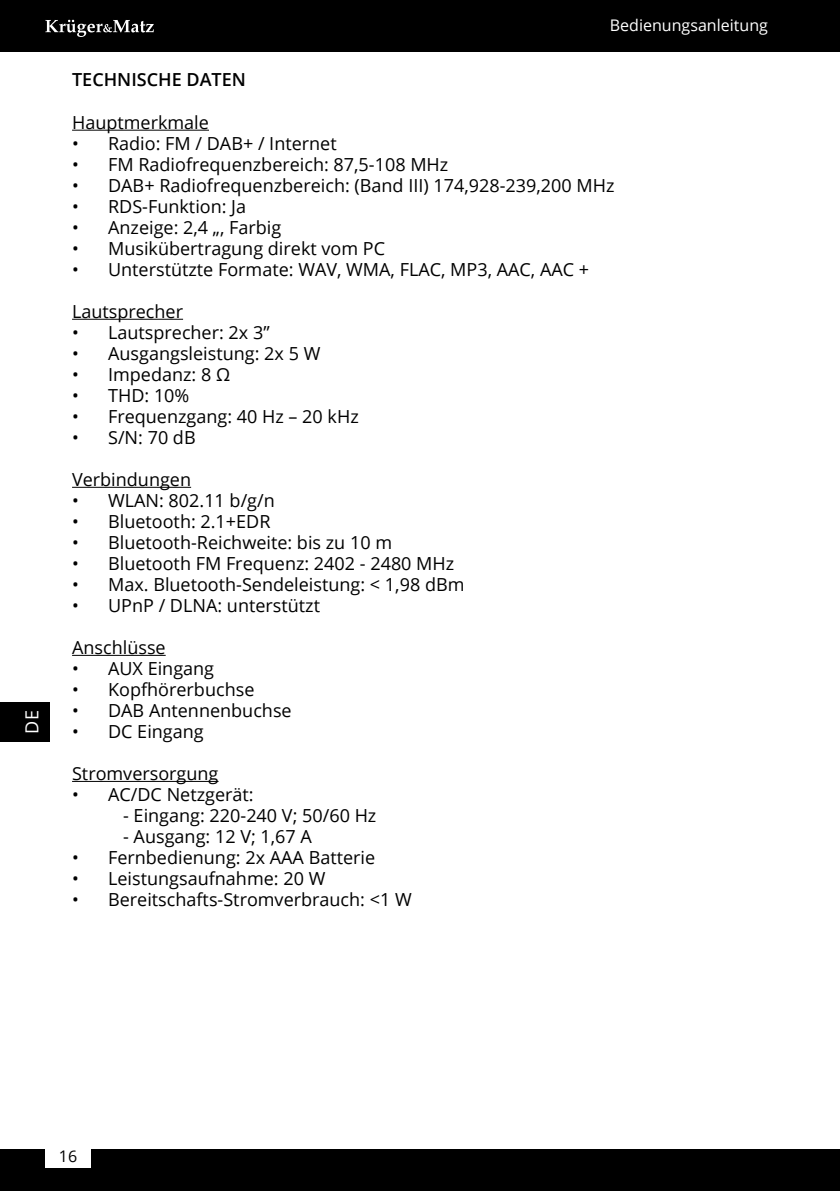
<style>
.page{position:relative;width:840px;height:1191px;background:#fff}
.page>*{position:absolute;margin:0;border:0;box-sizing:border-box;transform-origin:0 0}
.t1{font:18px "Open Sans";color:#000}
.t2{font:600 18px "Open Sans";color:#000}
.t3{font:18px "Open Sans";color:#fff}
.t4{font:16px "Open Sans";color:#fff}
.t5{font:16px "Open Sans";color:#000}
</style>
<div class="page">
<div style="left:0;top:1149px;width:839px;height:42px;background:#000"></div>
<div style="left:0;top:0;width:839px;height:51px;background:#000"></div>
<svg style="left:45px;top:20px;width:109px;height:17px"></svg>
<div style="left:45px;top:1144px;width:46px;height:24px;background:#fff"></div>
<div style="left:0;top:702px;width:49px;height:40px;background:#000"></div>
<hr style="left:72px;top:130px;width:137px;height:1px;background:#000">
<hr style="left:72px;top:319px;width:111px;height:1px;background:#000">
<hr style="left:72px;top:487px;width:119px;height:1px;background:#000">
<hr style="left:72px;top:655px;width:94px;height:1px;background:#000">
<hr style="left:72px;top:781px;width:146px;height:1px;background:#000">
<p class="t3" style="left:20px;top:733px;width:25px;rotate:-90deg">DE</p>
<p class="t4" style="left:609px;top:14px;width:159px">Bedienungsanleitung</p>
<p class="t2" style="left:72px;top:67px;width:175px">TECHNISCHE DATEN</p>
<p class="t1" style="left:72px;top:110px;width:138px">Hauptmerkmale</p>
<p class="t1" style="left:72px;top:131px;width:266px">• Radio: FM / DAB+ / Internet</p>
<p class="t1" style="left:72px;top:152px;width:377px">• FM Radiofrequenzbereich: 87,5-108 MHz</p>
<p class="t1" style="left:72px;top:173px;width:543px">• DAB+ Radiofrequenzbereich: (Band III) 174,928-239,200 MHz</p>
<p class="t1" style="left:72px;top:194px;width:175px">• RDS-Funktion: Ja</p>
<p class="t1" style="left:72px;top:215px;width:211px">• Anzeige: 2,4 „, Farbig</p>
<p class="t1" style="left:72px;top:236px;width:314px">• Musikübertragung direkt vom PC</p>
<p class="t1" style="left:72px;top:257px;width:518px">• Unterstützte Formate: WAV, WMA, FLAC, MP3, AAC, AAC +</p>
<p class="t1" style="left:72px;top:299px;width:112px">Lautsprecher</p>
<p class="t1" style="left:72px;top:320px;width:199px">• Lautsprecher: 2x 3”</p>
<p class="t1" style="left:72px;top:341px;width:250px">• Ausgangsleistung: 2x 5 W</p>
<p class="t1" style="left:72px;top:362px;width:159px">• Impedanz: 8 Ω</p>
<p class="t1" style="left:72px;top:383px;width:119px">• THD: 10%</p>
<p class="t1" style="left:72px;top:404px;width:288px">• Frequenzgang: 40 Hz – 20 kHz</p>
<p class="t1" style="left:72px;top:425px;width:125px">• S/N: 70 dB</p>
<p class="t1" style="left:72px;top:467px;width:120px">Verbindungen</p>
<p class="t1" style="left:72px;top:488px;width:204px">• WLAN: 802.11 b/g/n</p>
<p class="t1" style="left:72px;top:509px;width:200px">• Bluetooth: 2.1+EDR</p>
<p class="t1" style="left:72px;top:530px;width:321px">• Bluetooth-Reichweite: bis zu 10 m</p>
<p class="t1" style="left:72px;top:551px;width:383px">• Bluetooth FM Frequenz: 2402 - 2480 MHz</p>
<p class="t1" style="left:72px;top:572px;width:393px">• Max. Bluetooth-Sendeleistung: &lt; 1,98 dBm</p>
<p class="t1" style="left:72px;top:593px;width:249px">• UPnP / DLNA: unterstützt</p>
<p class="t1" style="left:72px;top:635px;width:95px">Anschlüsse</p>
<p class="t1" style="left:72px;top:656px;width:143px">• AUX Eingang</p>
<p class="t1" style="left:72px;top:677px;width:184px">• Kopfhörerbuchse</p>
<p class="t1" style="left:72px;top:698px;width:221px">• DAB Antennenbuchse</p>
<p class="t1" style="left:72px;top:719px;width:133px">• DC Eingang</p>
<p class="t1" style="left:72px;top:761px;width:148px">Stromversorgung</p>
<p class="t1" style="left:72px;top:782px;width:183px">• AC/DC Netzgerät:</p>
<p class="t1" style="left:123px;top:803px;width:254px">- Eingang: 220-240 V; 50/60 Hz</p>
<p class="t1" style="left:123px;top:824px;width:190px">- Ausgang: 12 V; 1,67 A</p>
<p class="t1" style="left:72px;top:845px;width:304px">• Fernbedienung: 2x AAA Batterie</p>
<p class="t1" style="left:72px;top:866px;width:255px">• Leistungsaufnahme: 20 W</p>
<p class="t1" style="left:72px;top:887px;width:341px">• Bereitschafts-Stromverbrauch: &lt;1 W</p>
<p class="t5" style="left:59px;top:1145px;width:20px">16</p>
</div>
